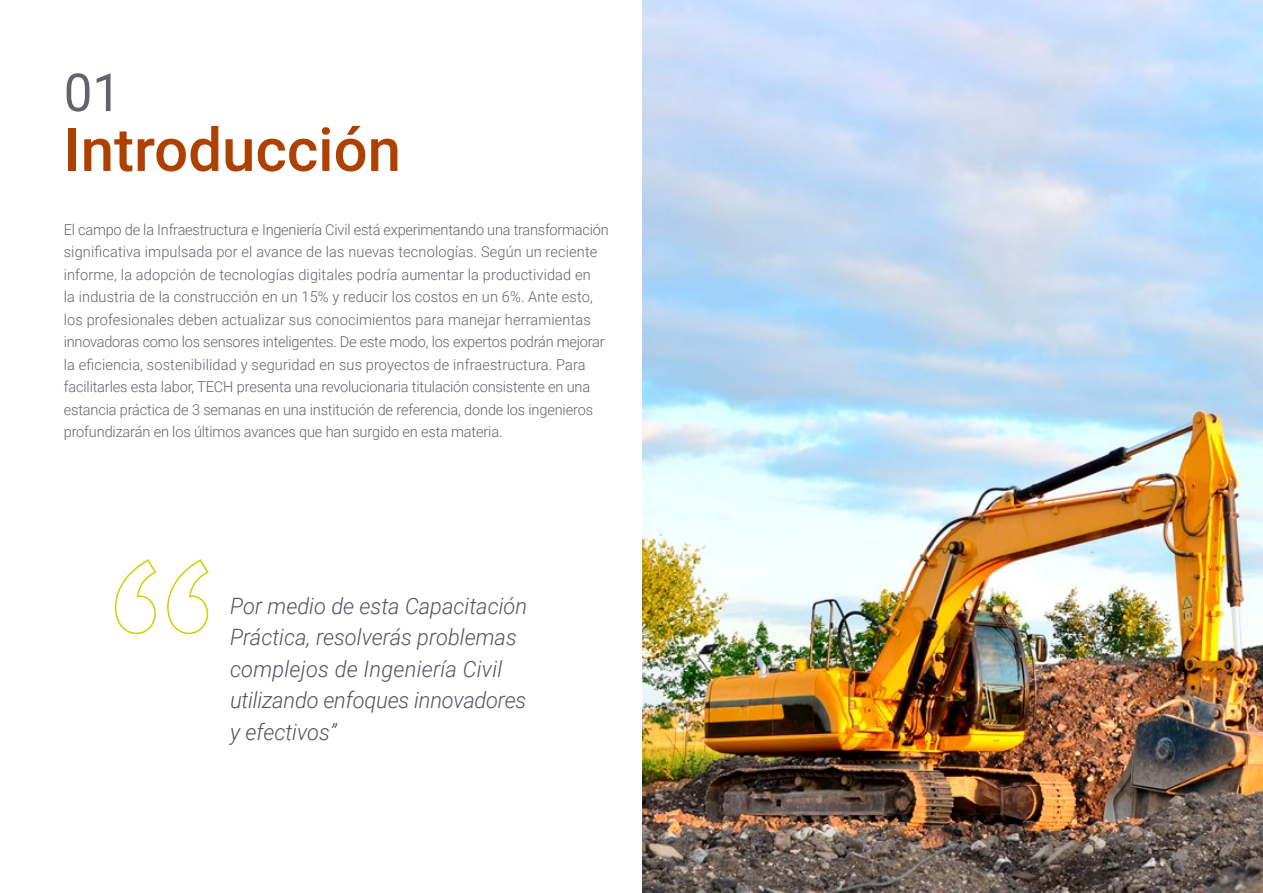
<style>
.page{position:relative;width:1263px;height:893px;background:#fff}
.page>*{position:absolute;margin:0;border:0;box-sizing:border-box;transform-origin:0 0}
.t1{font:500 60px "Roboto";color:#ae4000}
.t2{font:52.5px "Roboto";color:#61646a}
.t3{font:italic 300 22.5px/31.5px "Roboto";color:#52555b}
.t4{font:300 15px/22.5px "Roboto";letter-spacing:-.01em;color:#61646a}
</style>
<div class="page">
<svg style="left:114px;top:559px;width:95px;height:76px"></svg>
<img style="left:642px;top:0;width:621px;height:893px">
<h2 class="t2" style="left:64px;top:56px;width:59px">01</h2>
<h1 class="t1" style="left:64px;top:108px;width:339px">Introducción</h1>
<p class="t4" style="left:64px;top:217px;width:546px">El campo de la Infraestructura e Ingeniería Civil está experimentando una transformación significativa impulsada por el avance de las nuevas tecnologías. Según un reciente informe, la adopción de tecnologías digitales podría aumentar la productividad en<br>la industria de la construcción en un 15% y reducir los costos en un 6%. Ante esto, los profesionales deben actualizar sus conocimientos para manejar herramientas innovadoras como los sensores inteligentes. De este modo, los expertos podrán mejorar la eficiencia, sostenibilidad y seguridad en sus proyectos de infraestructura. Para facilitarles esta labor, TECH presenta una revolucionaria titulación consistente en una estancia práctica de 3 semanas en una institución de referencia, donde los ingenieros profundizarán en los últimos avances que han surgido en esta materia.</p>
<h3 class="t3" style="left:230px;top:589px;width:299px">Por medio de esta Capacitación<br>Práctica, resolverás problemas complejos de Ingeniería Civil utilizando enfoques innovadores y efectivos”</h3>
</div>
